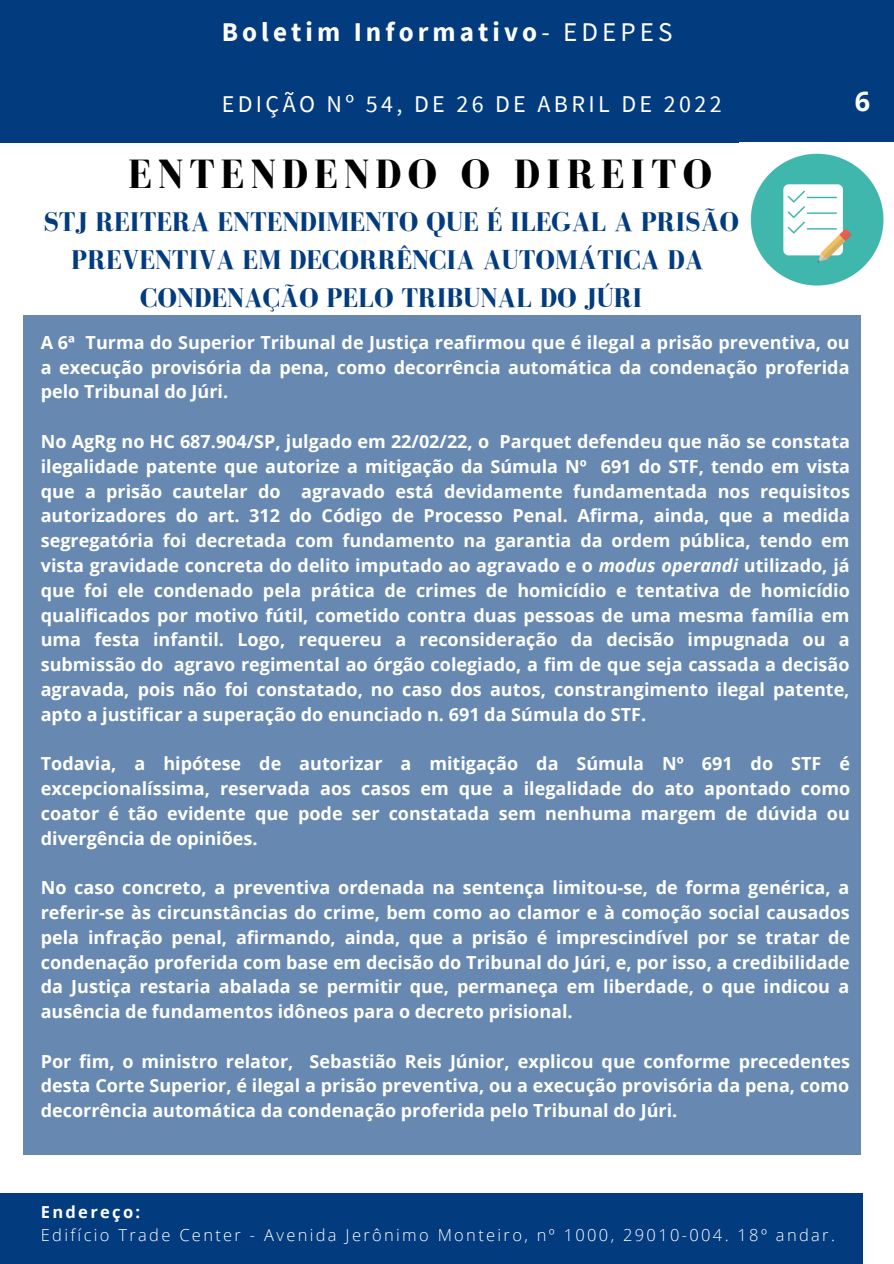
<style>
.page{position:relative;width:894px;height:1264px;background:#fff}
.page>*{position:absolute;margin:0;border:0;box-sizing:border-box;transform-origin:0 0}
.t1{font:700 42px "Bodoni FLF";letter-spacing:.14em;color:#000}
.t2{font:700 27.75px/38.1px "Bodoni FLF";color:#023b7e;text-align:center}
.t3{font:700 27px "Source Sans Pro";letter-spacing:.15em;color:#fff}
.t4{font:700 27px "Open Sans";color:#fff}
.t5{font:700 24px "Source Sans Pro";letter-spacing:.14em;color:#fff}
.t6{font:24px "Source Sans Pro";letter-spacing:.14em;color:#fff}
.t7{font:300 20.55px "Open Sans";color:#fff}
.t8{font:700 18px/24.8px "Open Sans";color:#fff;text-align:justify}
.t9{font:300 16.5px "Open Sans";letter-spacing:.14em;color:#fff}
.t10{font:700 16.5px "Open Sans";letter-spacing:.14em;color:#fff}
.s1{font-weight:400}
.s2{font-style:italic}
</style>
<div class="page">
<div style="left:0;top:0;width:893px;height:143px;background:#023b7e"></div>
<div style="left:0;top:1193px;width:862px;height:70px;background:#023b7e"></div>
<div style="left:23px;top:315px;width:837px;height:839px;background:#6789b1"></div>
<img style="left:750px;top:153px;width:134px;height:133px">
<p class="t3" style="left:222px;top:15px;width:452px">Boletim Informativo<span class="s1">- EDEPES</span></p>
<p class="t5" style="left:183px;top:30px;width:543px">EDIÇÃO 01, DE 01 DE SETEMBRO DE 2020</p>
<p class="t6" style="left:222px;top:88px;width:501px">EDIÇÃO Nº 54, DE 26 DE ABRIL DE 2022</p>
<p class="t1" style="left:128px;top:151px;width:585px">ENTENDENDO O DIREITO</p>
<p class="t2" style="left:43px;top:203px;width:697px">STJ REITERA ENTENDIMENTO QUE É ILEGAL A PRISÃO<br>PREVENTIVA EM DECORRÊNCIA AUTOMÁTICA DA</p>
<p class="t2" style="left:140px;top:279px;width:503px">CONDENAÇÃO PELO TRIBUNAL DO JÚRI</p>
<p class="t4" style="left:854px;top:82px;width:17px">6</p>
<p class="t8" style="left:41px;top:329px;width:810px">A 6ª Turma do Superior Tribunal de Justiça reafirmou que é ilegal a prisão preventiva, ou a execução provisória da pena, como decorrência automática da condenação proferida pelo Tribunal do Júri.</p>
<p class="t8" style="left:41px;top:428px;width:810px">No AgRg no HC 687.904/SP, julgado em 22/02/22, o Parquet defendeu que não se constata ilegalidade patente que autorize a mitigação da Súmula Nº 691 do STF, tendo em vista que a prisão cautelar do agravado está devidamente fundamentada nos requisitos autorizadores do art. 312 do Código de Processo Penal. Afirma, ainda, que a medida segregatória foi decretada com fundamento na garantia da ordem pública, tendo em vista gravidade concreta do delito imputado ao agravado e o <span class="s2">modus operandi</span> utilizado, já que foi ele condenado pela prática de crimes de homicídio e tentativa de homicídio qualificados por motivo fútil, cometido contra duas pessoas de uma mesma família em uma festa infantil. Logo, requereu a reconsideração da decisão impugnada ou a submissão do agravo regimental ao órgão colegiado, a fim de que seja cassada a decisão agravada, pois não foi constatado, no caso dos autos, constrangimento ilegal patente, apto a justificar a superação do enunciado n. 691 da Súmula do STF.</p>
<p class="t8" style="left:41px;top:751px;width:810px">Todavia, a hipótese de autorizar a mitigação da Súmula Nº 691 do STF é excepcionalíssima, reservada aos casos em que a ilegalidade do ato apontado como coator é tão evidente que pode ser constatada sem nenhuma margem de dúvida ou divergência de opiniões.</p>
<p class="t8" style="left:41px;top:874px;width:810px">No caso concreto, a preventiva ordenada na sentença limitou-se, de forma genérica, a referir-se às circunstâncias do crime, bem como ao clamor e à comoção social causados pela infração penal, afirmando, ainda, que a prisão é imprescindível por se tratar de condenação proferida com base em decisão do Tribunal do Júri, e, por isso, a credibilidade da Justiça restaria abalada se permitir que, permaneça em liberdade, o que indicou a ausência de fundamentos idôneos para o decreto prisional.</p>
<p class="t8" style="left:41px;top:1048px;width:810px">Por fim, o ministro relator, Sebastião Reis Júnior, explicou que conforme precedentes desta Corte Superior, é ilegal a prisão preventiva, ou a execução provisória da pena, como decorrência automática da condenação proferida pelo Tribunal do Júri.</p>
<p class="t7" style="left:26px;top:1098px;width:751px">EQUIPE EDEPES: Raphael Maia Rangel, Samantha Negris de Souza, Vitor Valdir</p>
<p class="t10" style="left:41px;top:1200px;width:101px">Endereço:</p>
<p class="t9" style="left:41px;top:1223px;width:795px">Edifício Trade Center - Avenida Jerônimo Monteiro, nº 1000, 29010-004. 18º andar.</p>
</div>
